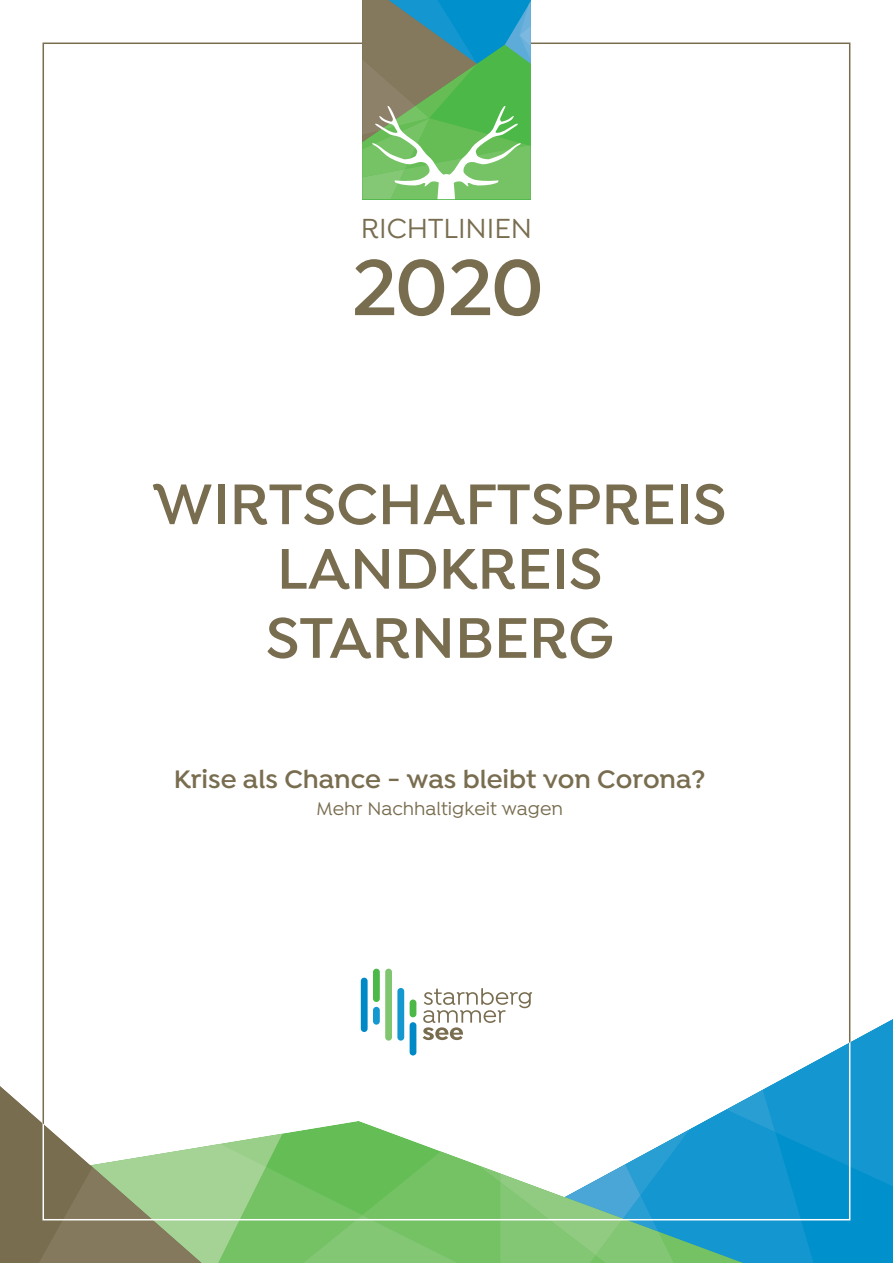
<style>
.page{position:relative;width:893px;height:1263px;background:#fff}
.page>*{position:absolute;margin:0;border:0;box-sizing:border-box;transform-origin:0 0}
.t1{font:600 84.45px "Isidora";color:#796d50}
.t2{font:600 61.05px/66.8px "Isidora";color:#796d50;text-align:center}
.t3{font:500 29.4px "Isidora";color:#796d50}
.t4{font:600 27px "Isidora";color:#796d50}
.t5{font:500 19.5px "Isidora";color:#796d50}
</style>
<div class="page">
<svg style="left:362px;top:0;width:169px;height:199px;background:#6aa979"></svg>
<div style="left:361px;top:978px;width:7px;height:54px;background:#0089c7;border-radius:3px"></div>
<div style="left:385px;top:969px;width:7px;height:72px;background:#80c670;border-radius:3px"></div>
<div style="left:373px;top:969px;width:7px;height:33px;background:#4cb848;border-radius:3px"></div>
<svg style="left:0;top:988px;width:893px;height:275px"></svg>
<svg style="left:42px;top:1019px;width:809px;height:202px"></svg>
<p class="t3" style="left:361px;top:211px;width:173px">RICHTLINIEN</p>
<h1 class="t1" style="left:352px;top:238px;width:193px">2020</h1>
<p class="t2" style="left:153px;top:473px;width:575px">WIRTSCHAFTSPREIS<br>LANDKREIS<br>STARNBERG</p>
<p class="t4" style="left:174px;top:763px;width:533px">Krise als Chance - was bleibt von Corona?</p>
<p class="t5" style="left:316px;top:797px;width:248px">Mehr Nachhaltigkeit wagen</p>
</div>
